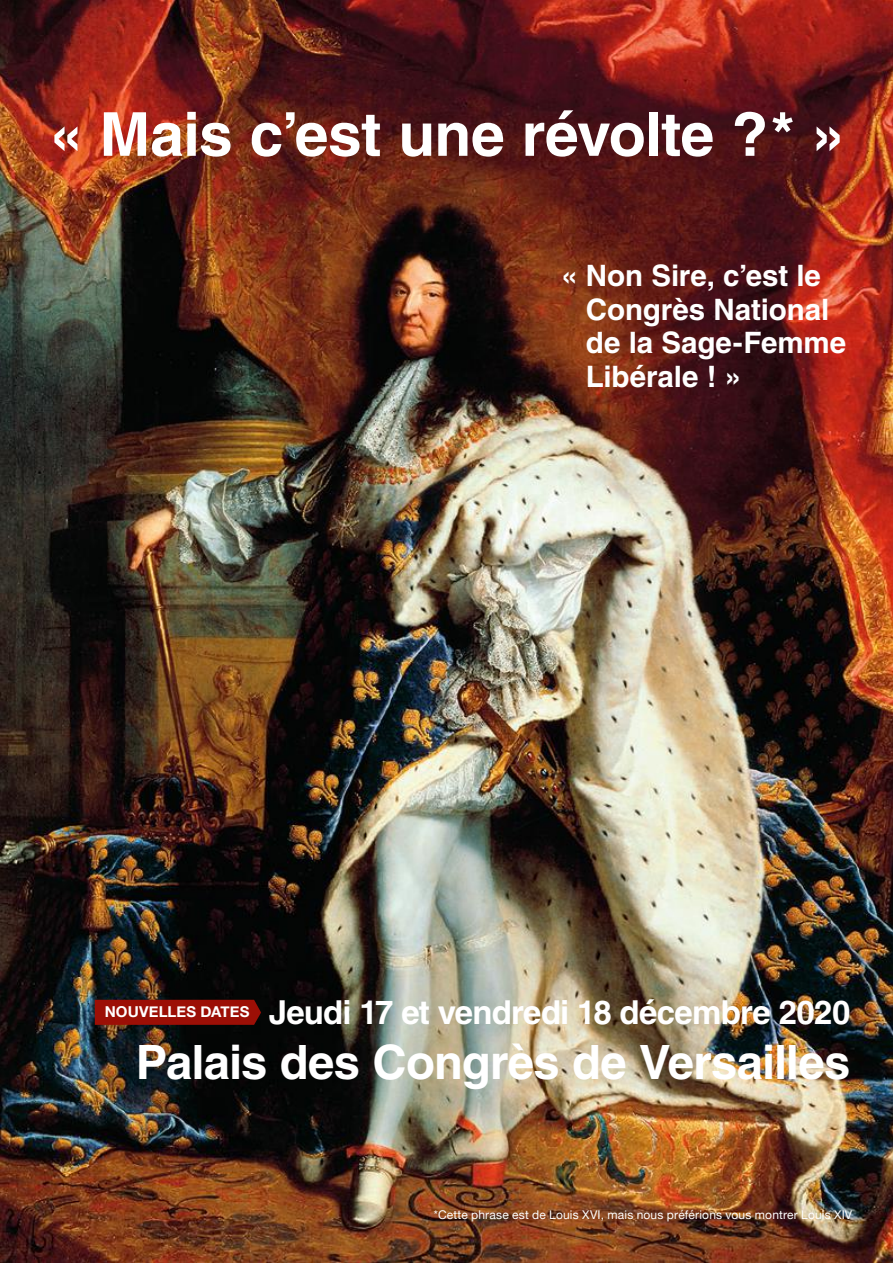
<style>
.page{position:relative;width:893px;height:1263px;background:#fff}
.page>*{position:absolute;margin:0;border:0;box-sizing:border-box;transform-origin:0 0}
.t1{font:700 60.6px "Helvetica";letter-spacing:-.01em;color:#fff}
.t2{font:700 47.4px "Helvetica";letter-spacing:-.015em;color:#fff}
.t3{font:700 33px "Helvetica";letter-spacing:-.02em;color:#fff}
.t4{font:700 29.55px/33.5px "Helvetica";letter-spacing:-.005em;color:#fff}
.t5{font:700 15px "Helvetica Neue";letter-spacing:.005em;color:#fff}
.t6{font:12px "Helvetica Neue";letter-spacing:.015em;color:#fff}
</style>
<div class="page">
<img style="left:0;top:0;width:893px;height:1263px">
<div style="left:95px;top:1000px;width:166px;height:25px;background:#9c0f06"></div>
<h1 class="t1" style="left:49px;top:97px;width:797px">« Mais c’est une révolte ?* »</h1>
<h3 class="t4" style="left:586px;top:259px;width:262px;text-indent:-25px">« Non Sire, c’est le<br>Congrès National de la Sage-Femme<br>Libérale ! »</h3>
<h3 class="t3" style="left:269px;top:992px;width:583px">Jeudi 17 et vendredi 18 décembre 2020</h3>
<h2 class="t2" style="left:136px;top:1033px;width:716px">Palais des Congrès de Versailles</h2>
<p class="t5" style="left:105px;top:1000px;width:146px">NOUVELLES DATES</p>
<p class="t6" style="left:434px;top:1206px;width:420px">*Cette phrase est de Louis XVI, mais nous préférions vous montrer Louis XIV</p>
</div>
